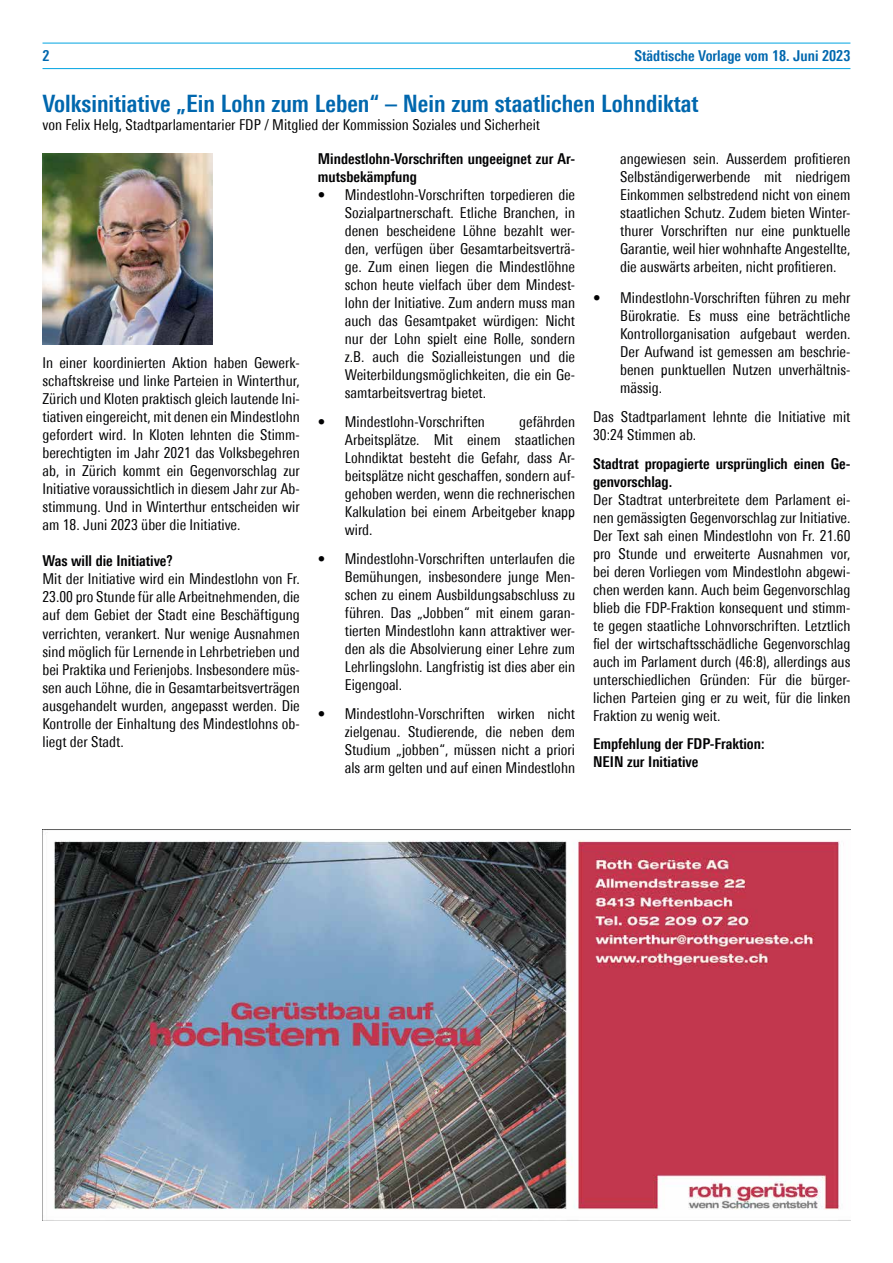
<style>
.page{position:relative;width:893px;height:1263px;background:#fff}
.page>*{position:absolute;margin:0;border:0;box-sizing:border-box;transform-origin:0 0}
.t1{font:700 condensed 24px "Univers Next Pro";color:#0067ae}
.t2{font:condensed 15px/18px "Univers Next Pro";color:#020203;text-align:justify}
.t3{font:700 condensed 15px/18px "Univers Next Pro";color:#020203}
.t4{font:condensed 15px "Univers Next Pro";color:#000}
.t5{font:700 condensed 15px "Univers Next Pro";color:#0067ae}
</style>
<div class="page">
<hr style="left:43px;top:43px;width:807px;height:1px;background:#00a4e2">
<hr style="left:43px;top:68px;width:807px;height:1px;background:#00a4e2">
<img style="left:43px;top:153px;width:170px;height:191px">
<img style="left:43px;top:829px;width:807px;height:381px">
<p class="t5" style="left:43px;top:47px;width:9px">2</p>
<p class="t5" style="left:635px;top:47px;width:217px">Städtische Vorlage vom 18. Juni 2023</p>
<h1 class="t1" style="left:43px;top:89px;width:657px">Volksinitiative „Ein Lohn zum Leben“ – Nein zum staatlichen Lohndiktat</h1>
<p class="t4" style="left:43px;top:116px;width:499px">von Felix Helg, Stadtparlamentarier FDP / Mitglied der Kommission Soziales und Sicherheit</p>
<p class="t2" style="left:43px;top:354px;width:259px">In einer koordinierten Aktion haben Gewerk&shy;schaftskreise und linke Parteien in Winterthur, Zürich und Kloten praktisch gleich lautende Ini&shy;tiativen eingereicht, mit denen ein Mindestlohn gefordert wird. In Kloten lehnten die Stimm&shy;berechtigten im Jahr 2021 das Volksbegehren ab, in Zürich kommt ein Gegenvorschlag zur Initiative voraussichtlich in diesem Jahr zur Ab&shy;stimmung. Und in Winterthur entscheiden wir am 18. Juni 2023 über die Initiative.</p>
<p class="t3" style="left:43px;top:552px;width:132px">Was will die Initiative?</p>
<p class="t2" style="left:43px;top:570px;width:259px">Mit der Initiative wird ein Mindestlohn von Fr.<br>23.00 pro Stunde für alle Arbeitnehmenden, die auf dem Gebiet der Stadt eine Beschäftigung verrichten, verankert. Nur wenige Ausnahmen sind möglich für Lernende in Lehrbetrieben und bei Praktika und Ferienjobs. Insbesondere müs&shy;sen auch Löhne, die in Gesamtarbeitsverträgen ausgehandelt wurden, angepasst werden. Die Kontrolle der Einhaltung des Mindestlohns ob&shy;liegt der Stadt.</p>
<p class="t3" style="left:318px;top:150px;width:259px">Mindestlohn-Vorschriften ungeeignet zur Ar&shy;mutsbekämpfung</p>
<p class="t2" style="left:345px;top:186px;width:232px;text-indent:-27px">• Mindestlohn-Vorschriften torpedieren die Sozialpartnerschaft. Etliche Branchen, in denen bescheidene Löhne bezahlt wer&shy;den, verfügen über Gesamtarbeitsverträ&shy;ge. Zum einen liegen die Mindestlöhne schon heute vielfach über dem Mindest&shy;lohn der Initiative. Zum andern muss man auch das Gesamtpaket würdigen: Nicht nur der Lohn spielt eine Rolle, sondern z.B. auch die Sozialleistungen und die Weiterbildungsmöglichkeiten, die ein Ge&shy;samtarbeitsvertrag bietet.</p>
<p class="t2" style="left:318px;top:413px;width:169px">• Mindestlohn-Vorschriften</p>
<p class="t2" style="left:345px;top:413px;width:232px;text-indent:174px">gefährden Arbeitsplätze. Mit einem staatlichen Lohndiktat besteht die Gefahr, dass Ar&shy;beitsplätze nicht geschaffen, sondern auf&shy;gehoben werden, wenn die rechnerischen Kalkulation bei einem Arbeitgeber knapp wird.</p>
<p class="t2" style="left:345px;top:550px;width:232px;text-indent:-27px">• Mindestlohn-Vorschriften unterlaufen die Bemühungen, insbesondere junge Men&shy;schen zu einem Ausbildungsabschluss zu führen. Das „Jobben“ mit einem garan&shy;tierten Mindestlohn kann attraktiver wer&shy;den als die Absolvierung einer Lehre zum Lehrlingslohn. Langfristig ist dies aber ein Eigengoal.</p>
<p class="t2" style="left:345px;top:704px;width:232px;text-indent:-27px">• Mindestlohn-Vorschriften wirken nicht zielgenau. Studierende, die neben dem Studium „jobben“, müssen nicht a priori als arm gelten und auf einen Mindestlohn</p>
<p class="t2" style="left:620px;top:150px;width:232px">angewiesen sein. Ausserdem profitieren Selbständigerwerbende mit niedrigem Einkommen selbstredend nicht von einem staatlichen Schutz. Zudem bieten Winter&shy;thurer Vorschriften nur eine punktuelle Garantie, weil hier wohnhafte Angestellte, die auswärts arbeiten, nicht profitieren.</p>
<p class="t2" style="left:620px;top:289px;width:232px;text-indent:-27px">• Mindestlohn-Vorschriften führen zu mehr Bürokratie. Es muss eine beträchtliche Kontrollorganisation aufgebaut werden.<br>Der Aufwand ist gemessen am beschrie&shy;benen punktuellen Nutzen unverhältnis&shy;mässig.</p>
<p class="t2" style="left:593px;top:407px;width:259px">Das Stadtparlament lehnte die Initiative mit<br>30:24 Stimmen ab.</p>
<p class="t3" style="left:593px;top:454px;width:259px">Stadtrat propagierte ursprünglich einen Ge&shy;genvorschlag.</p>
<p class="t2" style="left:593px;top:490px;width:259px">Der Stadtrat unterbreitete dem Parlament ei&shy;nen gemässigten Gegenvorschlag zur Initiative.<br>Der Text sah einen Mindestlohn von Fr. 21.60 pro Stunde und erweiterte Ausnahmen vor, bei deren Vorliegen vom Mindestlohn abgewi&shy;chen werden kann. Auch beim Gegenvorschlag blieb die FDP-Fraktion konsequent und stimm&shy;te gegen staatliche Lohnvorschriften. Letztlich fiel der wirtschaftsschädliche Gegenvorschlag auch im Parlament durch (46:8), allerdings aus unterschiedlichen Gründen: Für die bürger&shy;lichen Parteien ging er zu weit, für die linken Fraktion zu wenig weit.</p>
<p class="t3" style="left:593px;top:735px;width:173px">Empfehlung der FDP-Fraktion:<br>NEIN zur Initiative</p>
</div>
